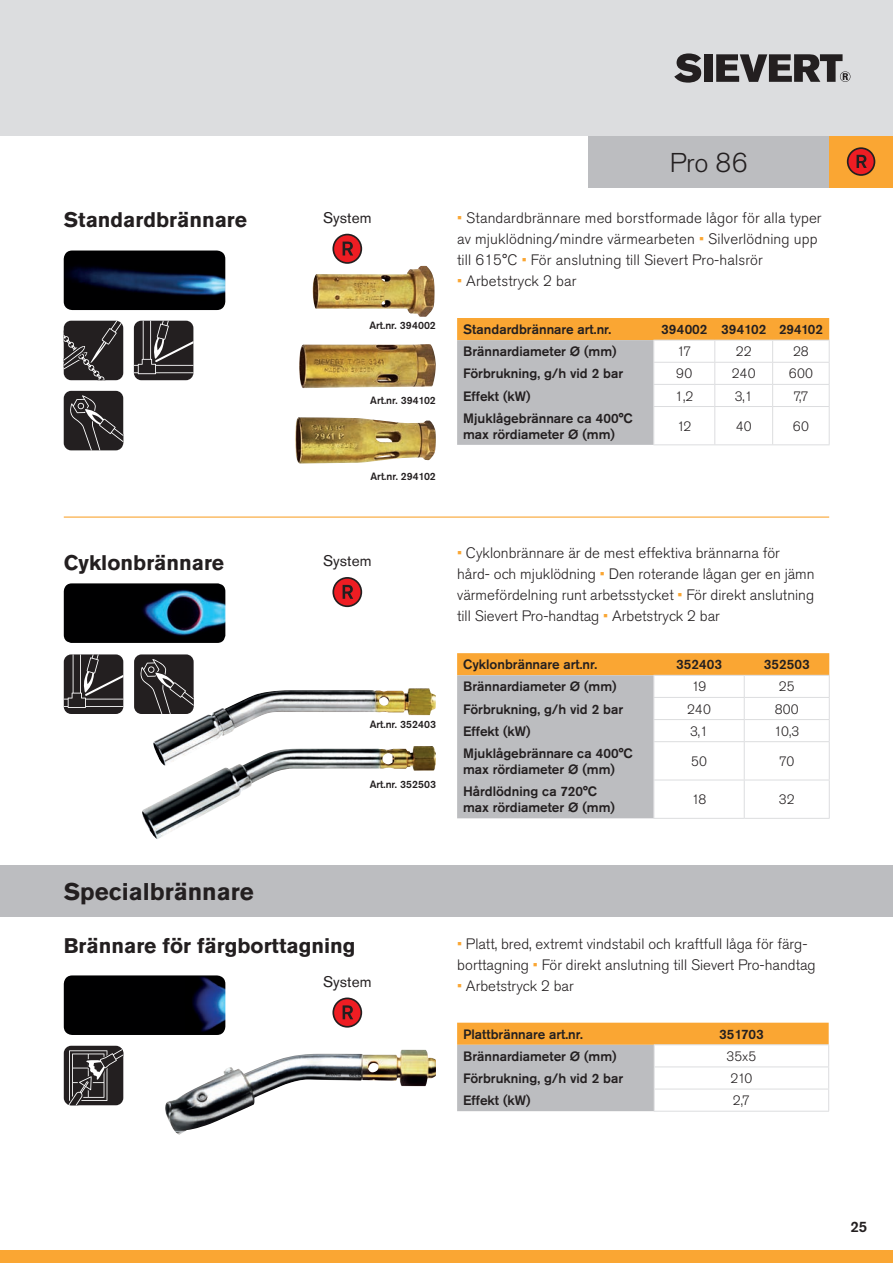
<style>
.page{position:relative;width:893px;height:1263px;background:#fff}
.page>*{position:absolute;margin:0;border:0;box-sizing:border-box;transform-origin:0 0}
.rubrik{font:300 27px "Akzidenz Grotesk Std";color:#231f20}
.rubrik-2{font:700 24px "Akzidenz Grotesk Std";color:#231f20}
.t1{font:700 21px "Akzidenz Grotesk Std";color:#231f20}
.t2{font:15.3px "Akzidenz Grotesk Std";color:#231f20}
.t3{font:300 15px/21px "Akzidenz Grotesk Std";color:#231f20}
.t4{font:500 15px "Akzidenz Grotesk Std";color:#231f20}
.t5{font:500 13.5px "Akzidenz Grotesk Std";color:#231f20}
.t6{font:300 13.5px "Akzidenz Grotesk Std";color:#231f20}
.t7{font:500 10.5px "Akzidenz Grotesk Std";color:#231f20}
.s1{color:#faa633}
</style>
<div class="page">
<div style="left:0;top:0;width:893px;height:136px;background:#dcdddf"></div>
<svg style="left:674px;top:53px;width:27px;height:30px"></svg>
<div style="left:704px;top:54px;width:9px;height:28px;background:#231f20"></div>
<svg style="left:716px;top:54px;width:134px;height:28px"></svg>
<div style="left:588px;top:136px;width:241px;height:51px;background:#bcbdc0"></div>
<div style="left:829px;top:136px;width:64px;height:51px;background:#faa633"></div>
<svg style="left:457px;top:318px;width:373px;height:127px"></svg>
<hr style="left:653px;top:406px;width:62px;height:1px;background:#dcdddf">
<hr style="left:653px;top:407px;width:1px;height:37px;background:#dcdddf">
<hr style="left:715px;top:406px;width:58px;height:1px;background:#dcdddf">
<hr style="left:714px;top:407px;width:1px;height:37px;background:#dcdddf">
<hr style="left:773px;top:406px;width:57px;height:1px;background:#dcdddf">
<hr style="left:772px;top:407px;width:1px;height:37px;background:#dcdddf">
<hr style="left:829px;top:407px;width:1px;height:37px;background:#dcdddf">
<hr style="left:653px;top:444px;width:62px;height:1px;background:#dcdddf">
<hr style="left:715px;top:444px;width:58px;height:1px;background:#dcdddf">
<hr style="left:773px;top:444px;width:57px;height:1px;background:#dcdddf">
<svg style="left:457px;top:653px;width:373px;height:165px"></svg>
<hr style="left:653px;top:741px;width:91px;height:1px;background:#dcdddf">
<hr style="left:653px;top:742px;width:1px;height:38px;background:#dcdddf">
<hr style="left:744px;top:741px;width:86px;height:1px;background:#dcdddf">
<hr style="left:744px;top:742px;width:1px;height:38px;background:#dcdddf">
<hr style="left:829px;top:742px;width:1px;height:38px;background:#dcdddf">
<hr style="left:653px;top:780px;width:91px;height:1px;background:#dcdddf">
<hr style="left:653px;top:780px;width:1px;height:38px;background:#dcdddf">
<hr style="left:744px;top:780px;width:86px;height:1px;background:#dcdddf">
<hr style="left:744px;top:780px;width:1px;height:38px;background:#dcdddf">
<hr style="left:829px;top:780px;width:1px;height:38px;background:#dcdddf">
<hr style="left:653px;top:818px;width:91px;height:1px;background:#dcdddf">
<hr style="left:744px;top:818px;width:86px;height:1px;background:#dcdddf">
<img style="left:153px;top:688px;width:283px;height:58px">
<div style="left:64px;top:654px;width:59px;height:60px;background:#231f20;border-radius:7px"></div>
<svg style="left:64px;top:654px;width:59px;height:54px"></svg>
<div style="left:134px;top:654px;width:60px;height:60px;background:#231f20;border-radius:7px"></div>
<svg style="left:138px;top:659px;width:56px;height:55px"></svg>
<div style="left:333px;top:578px;width:28px;height:28px;background:#ee1d23;border-radius:50%"></div>
<div style="left:332px;top:577px;width:30px;height:30px;border:2px solid #231f20;border-radius:50%"></div>
<svg style="left:343px;top:585px;width:10px;height:14px"></svg>
<img style="left:142px;top:746px;width:294px;height:93px">
<hr style="left:64px;top:516px;width:765px;height:2px;background:#faa633">
<svg style="left:848px;top:148px;width:26px;height:27px"></svg>
<div style="left:847px;top:147px;width:28px;height:29px;border:2px solid #231f20;border-radius:50%"></div>
<svg style="left:857px;top:155px;width:10px;height:13px"></svg>
<svg style="left:457px;top:1023px;width:372px;height:88px"></svg>
<hr style="left:654px;top:1111px;width:175px;height:1px;background:#dcdddf">
<img style="left:165px;top:1050px;width:271px;height:85px">
<div style="left:64px;top:1046px;width:59px;height:59px;background:#231f20;border-radius:7px"></div>
<svg style="left:67px;top:1048px;width:56px;height:57px"></svg>
<svg style="left:333px;top:998px;width:28px;height:29px"></svg>
<div style="left:332px;top:997px;width:30px;height:30px;border:2px solid #231f20;border-radius:50%"></div>
<svg style="left:343px;top:1005px;width:10px;height:14px"></svg>
<div style="left:0;top:865px;width:893px;height:51px;background:#bcbdc0"></div>
<img style="left:64px;top:975px;width:161px;height:60px">
<img style="left:313px;top:266px;width:122px;height:51px">
<img style="left:299px;top:344px;width:137px;height:44px">
<img style="left:295px;top:417px;width:141px;height:46px">
<svg style="left:333px;top:235px;width:28px;height:28px"></svg>
<div style="left:332px;top:234px;width:30px;height:30px;border:2px solid #231f20;border-radius:50%"></div>
<svg style="left:343px;top:242px;width:10px;height:13px"></svg>
<svg style="left:64px;top:321px;width:58px;height:59px;background:#383435"></svg>
<div style="left:134px;top:321px;width:59px;height:59px;background:#231f20;border-radius:7px"></div>
<svg style="left:134px;top:321px;width:59px;height:53px"></svg>
<div style="left:64px;top:391px;width:59px;height:59px;background:#231f20;border-radius:7px"></div>
<svg style="left:68px;top:395px;width:55px;height:55px"></svg>
<img style="left:64px;top:250px;width:161px;height:60px">
<img style="left:64px;top:583px;width:161px;height:60px">
<div style="left:0;top:1250px;width:893px;height:13px;background:#faa633"></div>
<p class="t1" style="left:64px;top:208px;width:185px">Standardbrännare</p>
<p class="t2" style="left:323px;top:209px;width:50px">System</p>
<p class="t7" style="left:369px;top:319px;width:68px">Art.nr. 394002</p>
<p class="t7" style="left:370px;top:394px;width:67px">Art.nr. 394102</p>
<p class="t7" style="left:370px;top:470px;width:67px">Art.nr. 294102</p>
<p class="rubrik" style="left:670px;top:147px;width:79px">Pro 86</p>
<p class="t3" style="left:457px;top:207px;width:366px"><span class="s1">•</span> Standardbrännare med borstformade lågor för alla typer av mjuklödning/mindre värmearbeten <span class="s1">•</span> Silverlödning upp till 615°C <span class="s1">•</span> För anslutning till Sievert Pro-halsrör</p>
<p class="t3" style="left:457px;top:270px;width:121px"><span class="s1">•</span> Arbetstryck 2 bar</p>
<p class="t5" style="left:463px;top:321px;width:150px">Standardbrännare art.nr.</p>
<p class="t5" style="left:661px;top:321px;width:48px">394002</p>
<p class="t5" style="left:721px;top:321px;width:47px">394102</p>
<p class="t5" style="left:779px;top:321px;width:45px">294102</p>
<p class="t5" style="left:463px;top:343px;width:155px">Brännardiameter Ø (mm)</p>
<p class="t6" style="left:677px;top:344px;width:16px">17</p>
<p class="t6" style="left:736px;top:344px;width:17px">22</p>
<p class="t6" style="left:793px;top:344px;width:17px">28</p>
<p class="t5" style="left:463px;top:365px;width:162px">Förbrukning, g/h vid 2 bar</p>
<p class="t6" style="left:676px;top:366px;width:18px">90</p>
<p class="t6" style="left:732px;top:366px;width:25px">240</p>
<p class="t6" style="left:789px;top:366px;width:25px">600</p>
<p class="t5" style="left:463px;top:387px;width:69px">Effekt (kW)</p>
<p class="t6" style="left:675px;top:388px;width:19px">1,2</p>
<p class="t6" style="left:735px;top:388px;width:19px">3,1</p>
<p class="t6" style="left:793px;top:388px;width:17px">7,7</p>
<p class="t5" style="left:463px;top:410px;width:171px">Mjuklågebrännare ca 400°C</p>
<p class="t5" style="left:463px;top:426px;width:153px">max rördiameter Ø (mm)</p>
<p class="t6" style="left:677px;top:418px;width:16px">12</p>
<p class="t6" style="left:736px;top:418px;width:18px">40</p>
<p class="t6" style="left:793px;top:418px;width:18px">60</p>
<p class="t1" style="left:64px;top:550px;width:162px">Cyklonbrännare</p>
<p class="t2" style="left:323px;top:552px;width:50px">System</p>
<p class="t7" style="left:370px;top:718px;width:68px">Art.nr. 352403</p>
<p class="t7" style="left:370px;top:778px;width:68px">Art.nr. 352503</p>
<p class="t3" style="left:457px;top:542px;width:359px"><span class="s1">•</span> Cyklonbrännare är de mest effektiva brännarna för hård- och mjuklödning <span class="s1">•</span> Den roterande lågan ger en jämn värmefördelning runt arbetsstycket <span class="s1">•</span> För direkt anslutning till Sievert Pro-handtag <span class="s1">•</span> Arbetstryck 2 bar</p>
<p class="t5" style="left:463px;top:656px;width:136px">Cyklonbrännare art.nr.</p>
<p class="t5" style="left:676px;top:656px;width:48px">352403</p>
<p class="t5" style="left:764px;top:656px;width:48px">352503</p>
<p class="t5" style="left:463px;top:678px;width:155px">Brännardiameter Ø (mm)</p>
<p class="t6" style="left:692px;top:679px;width:16px">19</p>
<p class="t6" style="left:779px;top:679px;width:17px">25</p>
<p class="t5" style="left:463px;top:700px;width:162px">Förbrukning, g/h vid 2 bar</p>
<p class="t6" style="left:687px;top:701px;width:25px">240</p>
<p class="t6" style="left:775px;top:701px;width:25px">800</p>
<p class="t5" style="left:463px;top:723px;width:69px">Effekt (kW)</p>
<p class="t6" style="left:690px;top:723px;width:19px">3,1</p>
<p class="t6" style="left:774px;top:723px;width:26px">10,3</p>
<p class="t5" style="left:463px;top:745px;width:171px">Mjuklågebrännare ca 400°C</p>
<p class="t5" style="left:463px;top:761px;width:153px">max rördiameter Ø (mm)</p>
<p class="t6" style="left:691px;top:754px;width:17px">50</p>
<p class="t6" style="left:779px;top:754px;width:16px">70</p>
<p class="t5" style="left:463px;top:783px;width:136px">Hårdlödning ca 720°C</p>
<p class="t5" style="left:463px;top:799px;width:153px">max rördiameter Ø (mm)</p>
<p class="t6" style="left:692px;top:792px;width:16px">18</p>
<p class="t6" style="left:779px;top:792px;width:17px">32</p>
<p class="rubrik-2" style="left:64px;top:877px;width:191px">Specialbrännare</p>
<p class="t1" style="left:64px;top:934px;width:293px">Brännare för färgborttagning</p>
<p class="t3" style="left:457px;top:933px;width:360px"><span class="s1">•</span> Platt, bred, extremt vindstabil och kraftfull låga för färg&shy;borttagning <span class="s1">•</span> För direkt anslutning till Sievert Pro-handtag</p>
<p class="t2" style="left:323px;top:972px;width:50px">System</p>
<p class="t3" style="left:457px;top:975px;width:118px"><span class="s1">•</span> Arbetstryck 2 bar</p>
<p class="t5" style="left:463px;top:1026px;width:121px">Plattbrännare art.nr.</p>
<p class="t5" style="left:719px;top:1026px;width:46px">351703</p>
<p class="t5" style="left:463px;top:1048px;width:155px">Brännardiameter Ø (mm)</p>
<p class="t6" style="left:726px;top:1049px;width:31px">35x5</p>
<p class="t5" style="left:463px;top:1070px;width:162px">Förbrukning, g/h vid 2 bar</p>
<p class="t6" style="left:730px;top:1071px;width:24px">210</p>
<p class="t5" style="left:463px;top:1092px;width:69px">Effekt (kW)</p>
<p class="t6" style="left:733px;top:1093px;width:19px">2,7</p>
<p class="t4" style="left:850px;top:1217px;width:18px">25</p>
</div>
